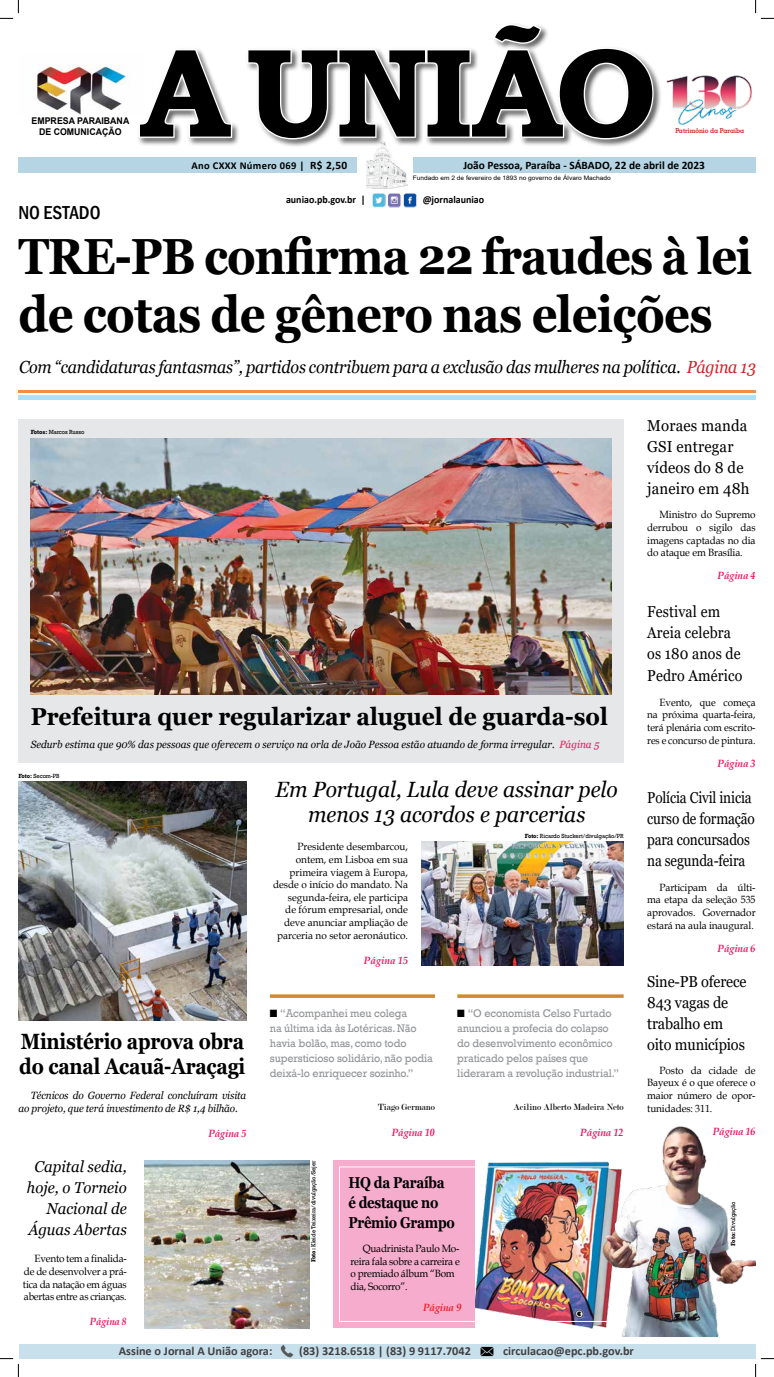
<style>
.page{position:relative;width:774px;height:1377px;background:#fff}
.page>*{position:absolute;margin:0;border:0;box-sizing:border-box;transform-origin:0 0}
.t1{font:700 126.35px "Bookman Old Style";letter-spacing:-.04em;color:#000}
.t2{font:700 50.75px/57.8px "Georgia";letter-spacing:-.015em;color:#000;scale:.89 1}
.t3{font:700 24.5px "Georgia";color:#000;scale:.93 1}
.t4{font:italic 22.05px/24.5px "Georgia";color:#000;text-align:center;scale:.95 1}
.t5{font:700 22.05px/24.5px "Georgia";letter-spacing:-.01em;color:#000;scale:.87 1}
.t6{font:500 condensed 19.25px "Franklin Gothic";color:#000}
.t7{font:italic 17.5px "Georgia";letter-spacing:-.01em;color:#000;scale:.92 1}
.t8{font:15.75px/21px "Georgia";letter-spacing:-.01em;color:#000;scale:.86 1}
.t9{font:15.75px/21px "Georgia";letter-spacing:-.01em;color:#000;scale:.92 1}
.t10{font:italic 15.75px/21px "Georgia";color:#000;text-align:right;scale:.95 1}
.t11{font:15.75px/21px "Georgia";letter-spacing:.01em;color:#000;scale:.95 1}
.t12{font:15.75px/21px "Georgia";letter-spacing:.01em;color:#000;scale:.9 1}
.t13{font:700 15.75px/20.1px "Georgia";letter-spacing:-.02em;color:#000;scale:.84 1}
.t14{font:700 12.25px "Calibri";color:#414042}
.t15{font:11.38px/14.9px "Rockwell";letter-spacing:-.01em;color:#939598;scale:.95 1}
.t16{font:700 11.38px "Calibri";color:#000}
.t17{font:10.5px/12.6px "Book Antiqua";letter-spacing:-.01em;color:#000;text-align:justify;scale:.95 1}
.t18{font:italic 10.5px/12.6px "Georgia";color:#000;scale:.95 1}
.t19{font:10.5px/12.6px "Book Antiqua";letter-spacing:-.01em;color:#000;text-align:justify;scale:.94 1}
.t20{font:italic 700 10.5px "Book Antiqua";letter-spacing:-.01em;color:#ed145b;scale:.95 1}
.t21{font:700 10.5px "Calibri";color:#000;scale:.95 1}
.t22{font:700 10.5px "Calibri";letter-spacing:.03em;color:#000}
.t23{font:italic 700 10.5px "Book Antiqua";letter-spacing:-.01em;color:#ed1d24;scale:.95 1}
.t24{font:italic 700 10.5px "Book Antiqua";letter-spacing:-.01em;color:#ed145b;scale:.92 1}
.t25{font:9.62px "Modern";color:#000;scale:.95 1}
.t26{font:700 9.28px/11.1px "Arial";color:#000;text-align:center;scale:.95 1}
.t27{font:700 6.83px "Geometric Slab 703 BT";color:#d2232a;scale:.95 1}
.t28{font:6.12px "Rockwell";letter-spacing:-.01em;color:#000;scale:.95 1}
.t29{font:6.12px "Arial";color:#000;scale:1.07 1}
.s1{font-size:11.38px}
.s2{color:#d2232a}
.s3{font-weight:700}
.s4{color:#ed145b}
.s5{font-family:"Dixieland Normal";font-size:10.5px;color:#000}
</style>
<div class="page">
<div style="left:19px;top:1343px;width:736px;height:15px;background:#c8e0ec"></div>
<svg style="left:280px;top:1344px;width:13px;height:13px"></svg>
<img style="left:474px;top:1343px;width:25px;height:14px">
<img style="left:372px;top:193px;width:45px;height:15px">
<hr style="left:18px;top:395px;width:737px;height:4px;background:#abe1fa">
<hr style="left:18px;top:390px;width:737px;height:3px;background:#f68d47">
<div style="left:18px;top:419px;width:605px;height:343px;background:#e6e7e8"></div>
<img style="left:31px;top:438px;width:580px;height:256px">
<div style="left:137px;top:23px;width:525px;height:125px;background:#000;opacity:.75"></div>
<div style="left:133px;top:19px;width:526px;height:126px;background:#fff;opacity:.75"></div>
<svg style="left:137px;top:47px;width:96px;height:92px"></svg>
<svg style="left:246px;top:22px;width:408px;height:119px"></svg>
<div style="left:18px;top:157px;width:737px;height:16px;background:#b5d5e5"></div>
<div style="left:357px;top:156px;width:55px;height:19px;background:#fff"></div>
<img style="left:366px;top:142px;width:41px;height:46px">
<img style="left:666px;top:75px;width:85px;height:50px">
<img style="left:37px;top:55px;width:105px;height:61px">
<img style="left:474px;top:1160px;width:128px;height:167px">
<hr style="left:270px;top:994px;width:165px;height:3px;background:#ce8b2c">
<img style="left:421px;top:841px;width:202px;height:124px">
<hr style="left:457px;top:994px;width:166px;height:3px;background:#ce8b2c">
<img style="left:18px;top:781px;width:228px;height:239px">
<div style="left:333px;top:1160px;width:141px;height:167px;background:#f6adcd"></div>
<div style="left:339px;top:1166px;width:409px;height:155px;border:1px solid #fff"></div>
<img style="left:144px;top:1160px;width:165px;height:168px">
<img style="left:602px;top:1126px;width:153px;height:209px">
<svg style="left:0;top:0;width:19px;height:19px"></svg>
<svg style="left:0;top:1358px;width:19px;height:18px"></svg>
<svg style="left:755px;top:0;width:18px;height:19px"></svg>
<svg style="left:754px;top:1357px;width:19px;height:19px"></svg>
<p class="t26" style="left:32px;top:115px;width:104px">EMPRESA PARAIBANA<br>DE COMUNICAÇÃO</p>
<h3 class="t6" style="left:18px;top:200px;width:84px">NO ESTADO</h3>
<h1 class="t1" style="left:140px;top:2px;width:518px">A UNIÃO</h1>
<p class="t27" style="left:675px;top:126px;width:74px">Patrimônio da Paraíba</p>
<p class="t22" style="left:191px;top:158px;width:157px">Ano CXXX Número 069 | <span class="s1">R$ 2,50</span></p>
<p class="t16" style="left:463px;top:157px;width:243px">João Pessoa, Paraíba - SÁBADO, 22 de abril de 2023</p>
<p class="t29" style="left:412px;top:173px;width:187px">Fundado em 2 de fevereiro de 1893 no governo de álvaro Machado</p>
<p class="t21" style="left:286px;top:192px;width:85px">auniao.pb.gov.br |</p>
<p class="t21" style="left:422px;top:192px;width:66px">@jornalauniao</p>
<h2 class="t2" style="left:18px;top:227px;width:825px">TRE-PB confirma 22 fraudes à lei de cotas de gênero nas eleições</h2>
<h3 class="t7" style="left:19px;top:356px;width:802px">Com “candidaturas fantasmas”, partidos contribuem para a exclusão das mulheres na política. <span class="s2">Página 13</span></h3>
<p class="t28" style="left:31px;top:428px;width:58px"><span class="s3">Fotos:</span> Marcos Russo</p>
<h3 class="t3" style="left:31px;top:700px;width:622px">Prefeitura quer regularizar aluguel de guarda-sol</h3>
<p class="t18" style="left:31px;top:738px;width:599px">Sedurb estima que 90% das pessoas que oferecem o serviço na orla de João Pessoa estão atuando de forma irregular. <span class="s4">Página 5</span></p>
<p class="t28" style="left:18px;top:772px;width:45px"><span class="s3">Foto:</span> Secom-PB</p>
<h3 class="t5" style="left:19px;top:1029px;width:261px">Ministério aprova obra do canal Acauã-Araçagi</h3>
<p class="t18" style="left:18px;top:1089px;width:241px;text-indent:12px">Técnicos do Governo Federal concluíram visita ao projeto, que terá investimento de R$ 1,4 bilhão.</p>
<p class="t20" style="left:208px;top:1125px;width:41px">Página 5</p>
<h3 class="t10" style="left:27px;top:1156px;width:106px">Capital sedia, hoje, o Torneio<br>Nacional de<br>Águas Abertas</h3>
<p class="t17" style="left:23px;top:1252px;width:111px;text-indent:12px">Evento tem a finalida&shy;de de desenvolver a prá&shy;tica da natação em águas abertas entre as crianças.</p>
<p class="t24" style="left:90px;top:1314px;width:41px">Página 8</p>
<h3 class="t4" style="left:275px;top:777px;width:362px">Em Portugal, Lula deve assinar pelo menos 13 acordos e parcerias</h3>
<p class="t17" style="left:273px;top:840px;width:144px;text-align:right">Presidente desembarcou, ontem, em Lisboa em sua primeira viagem à Europa, desde o início do mandato. Na segunda-feira, ele participa<br>de fórum empresarial, onde deve anunciar ampliação de parceria no setor aeronáutico.</p>
<p class="t20" style="left:364px;top:952px;width:48px">Página 15</p>
<p class="t15" style="left:270px;top:1005px;width:173px"><span class="s5">n</span> “Acompanhei meu colega<br>na última ida às Lotéricas. Não havia bolão, mas, como todo supersticioso solidário, não podia deixá-lo enriquecer sozinho.”</p>
<p class="t25" style="left:378px;top:1102px;width:61px">Tiago Germano</p>
<p class="t20" style="left:391px;top:1125px;width:47px">Página 10</p>
<p class="t28" style="left:525px;top:832px;width:105px"><span class="s3">Foto:</span> Ricardo Stuckert/divulgação/PR</p>
<p class="t15" style="left:457px;top:1005px;width:172px"><span class="s5">n</span> “O economista Celso Furtado anunciou a profecia do colapso do desenvolvimento econômico praticado pelos países que lideraram a revolução industrial.”</p>
<p class="t25" style="left:513px;top:1102px;width:117px">Acilino Alberto Madeira Neto</p>
<p class="t20" style="left:580px;top:1125px;width:47px">Página 12</p>
<p class="t28" style="left:310px;top:1261px;width:109px;rotate:-90deg"><span class="s3">Foto:</span> Kleide Teixeira/divulgação/Sejer</p>
<h3 class="t13" style="left:348px;top:1171px;width:128px">HQ da Paraíba é destaque no<br>Prêmio Grampo</h3>
<p class="t17" style="left:350px;top:1241px;width:117px;text-align:left;text-indent:12px">Quadrinista Paulo Mo&shy;reira fala sobre a carreira e o premiado álbum “Bom dia, Socorro”.</p>
<p class="t23" style="left:423px;top:1299px;width:42px">Página 9</p>
<p class="t14" style="left:299px;top:1341px;width:173px">(83) 3218.6518 | (83) 9 9117.7042</p>
<p class="t14" style="left:119px;top:1341px;width:155px">Assine o Jornal A União agora:</p>
<p class="t14" style="left:503px;top:1341px;width:132px">circulacao@epc.pb.gov.br</p>
<h3 class="t11" style="left:647px;top:416px;width:109px">Moraes manda<br>GSI entregar vídeos do 8 de janeiro em 48h</h3>
<p class="t17" style="left:647px;top:508px;width:116px;text-indent:12px">Ministro do Supremo derrubou o sigilo das imagens captadas no dia do ataque em Brasília.</p>
<p class="t20" style="left:717px;top:568px;width:41px">Página 4</p>
<h3 class="t12" style="left:647px;top:601px;width:107px">Festival em<br>Areia celebra os 180 anos de<br>Pedro Américo</h3>
<p class="t19" style="left:647px;top:695px;width:117px;text-indent:12px">Evento, que começa na próxima quarta-feira, terá plenária com escrito&shy;res e concurso de pintura.</p>
<p class="t20" style="left:717px;top:755px;width:41px">Página 3</p>
<h3 class="t8" style="left:647px;top:787px;width:127px">Polícia Civil inicia curso de formação para concursados na segunda-feira</h3>
<p class="t17" style="left:647px;top:880px;width:116px;text-indent:12px">Participam da últi&shy;ma etapa da seleção 535 aprovados. Governador estará na aula inaugural.</p>
<p class="t20" style="left:717px;top:940px;width:41px">Página 6</p>
<h3 class="t9" style="left:647px;top:971px;width:109px">Sine-PB oferece<br>843 vagas de trabalho em oito municípios</h3>
<p class="t17" style="left:647px;top:1063px;width:116px;text-indent:12px">Posto da cidade de Bayeux é o que oferece o maior número de opor&shy;tunidades: 311.</p>
<p class="t20" style="left:712px;top:1123px;width:47px">Página 16</p>
<p class="t28" style="left:729px;top:1245px;width:48px;rotate:-90deg"><span class="s3">Foto:</span> Divulgação</p>
</div>
